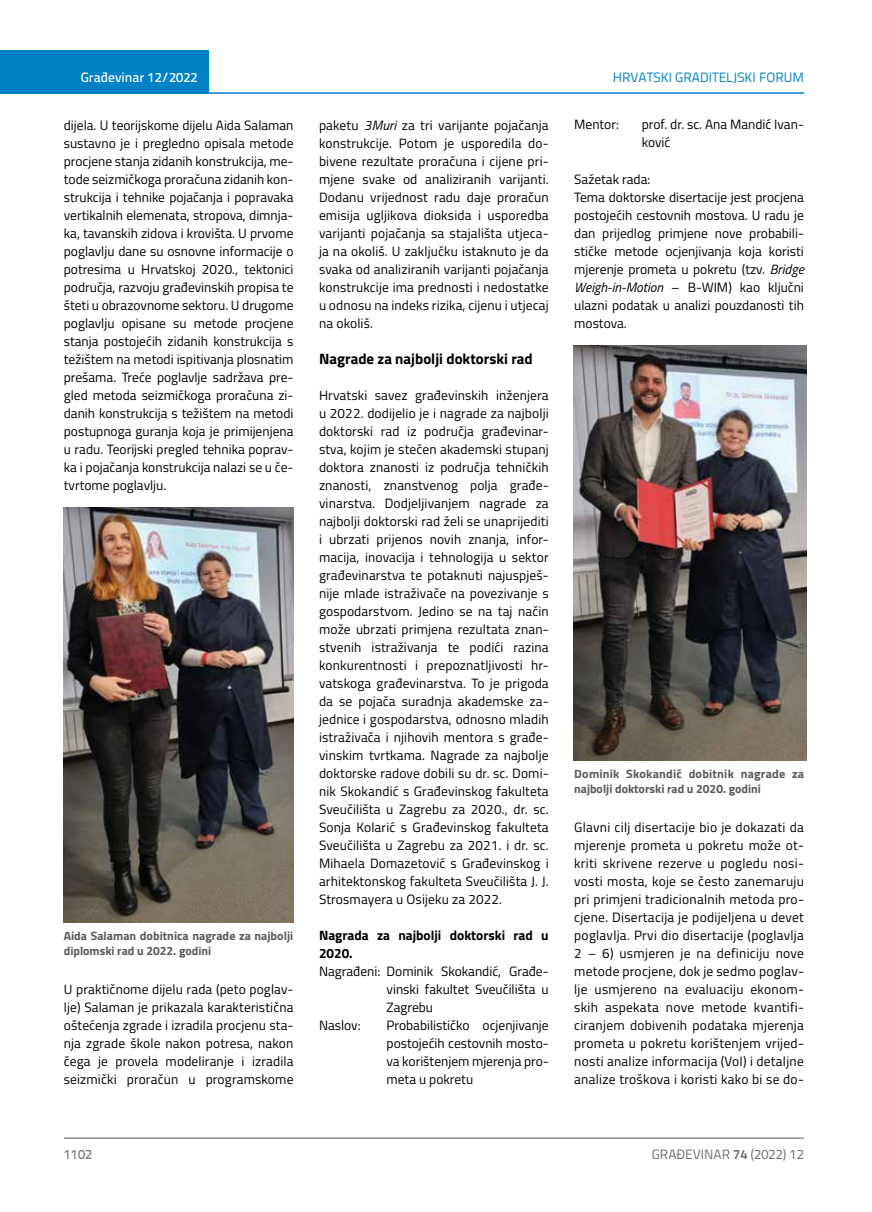
<style>
.page{position:relative;width:872px;height:1212px;background:#fff}
.page>*{position:absolute;margin:0;border:0;box-sizing:border-box;transform-origin:0 0}
.t1{font:700 15px "Titillium";color:#000}
.t2{font:13.5px/18px "Titillium";color:#000;text-align:justify}
.t3{font:700 13.5px/18px "Titillium";color:#000}
.t4{font:13.5px "Titillium Text 22 L";color:#0081c6}
.t5{font:13.5px "Titillium Text 22 L";color:#6d6e71}
.t6{font:500 13.5px "Titillium Text 22 L";color:#fff}
.t7{font:500 13.5px "Titillium Text 22 L";color:#797a7d}
.t8{font:700 12px/15px "Titillium";color:#58595b}
.s1{font-style:italic}
.s2{font-weight:700}
</style>
<div class="page">
<div style="left:0;top:50px;width:208px;height:44px;background:#0081c6"></div>
<hr style="left:0;top:92px;width:804px;height:2px;background:#0081c6">
<hr style="left:64px;top:1138px;width:740px;height:1px;background:#58595b">
<img style="left:64px;top:508px;width:229px;height:414px">
<img style="left:573px;top:346px;width:233px;height:414px">
<p class="t6" style="left:81px;top:67px;width:118px">Građevinar 12/2022</p>
<p class="t4" style="left:613px;top:68px;width:192px">HRVATSKI GRADITELJSKI FORUM</p>
<p class="t2" style="left:64px;top:115px;width:231px">dijela. U teorijskome dijelu Aida Salaman sustavno je i pregledno opisala metode procjene stanja zidanih konstrukcija, me&shy;tode seizmičkoga proračuna zidanih kon&shy;strukcija i tehnike pojačanja i popravaka vertikalnih elemenata, stropova, dimnja&shy;ka, tavanskih zidova i krovišta. U prvome poglavlju dane su osnovne informacije o potresima u Hrvatskoj 2020., tektonici područja, razvoju građevinskih propisa te šteti u obrazovnome sektoru. U drugome poglavlju opisane su metode procjene stanja postojećih zidanih konstrukcija s težištem na metodi ispitivanja plosnatim prešama. Treće poglavlje sadržava pre&shy;gled metoda seizmičkoga proračuna zi&shy;danih konstrukcija s težištem na metodi postupnoga guranja koja je primijenjena u radu. Teorijski pregled tehnika poprav&shy;ka i pojačanja konstrukcija nalazi se u če&shy;tvrtome poglavlju.</p>
<p class="t2" style="left:574px;top:115px;width:46px">Mentor:</p>
<p class="t2" style="left:642px;top:115px;width:164px">prof. dr. sc. Ana Mandić Ivan&shy;ković</p>
<p class="t2" style="left:574px;top:169px;width:231px;text-align:left">Sažetak rada:<br>Tema doktorske disertacije jest procjena postojećih cestovnih mostova. U radu je dan prijedlog primjene nove probabili&shy;stičke metode ocjenjivanja koja koristi mjerenje prometa u pokretu (tzv. <span class="s1">Bridge Weigh-in-Motion</span> – B-WIM) kao ključni ulazni podatak u analizi pouzdanosti tih mostova.</p>
<p class="t2" style="left:319px;top:115px;width:231px">paketu <span class="s1">3Muri</span> za tri varijante pojačanja konstrukcije. Potom je usporedila do&shy;bivene rezultate proračuna i cijene pri&shy;mjene svake od analiziranih varijanti.<br>Dodanu vrijednost radu daje proračun emisija ugljikova dioksida i usporedba varijanti pojačanja sa stajališta utjeca&shy;ja na okoliš. U zaključku istaknuto je da svaka od analiziranih varijanti pojačanja konstrukcije ima prednosti i nedostatke u odnosu na indeks rizika, cijenu i utjecaj na okoliš.</p>
<p class="t1" style="left:319px;top:347px;width:215px">Nagrade za najbolji doktorski rad</p>
<p class="t2" style="left:319px;top:385px;width:231px">Hrvatski savez građevinskih inženjera u 2022. dodijelio je i nagrade za najbolji doktorski rad iz područja građevinar&shy;stva, kojim je stečen akademski stupanj doktora znanosti iz područja tehničkih znanosti, znanstvenog polja građe&shy;vinarstva. Dodjeljivanjem nagrade za najbolji doktorski rad želi se unaprijediti i ubrzati prijenos novih znanja, infor&shy;macija, inovacija i tehnologija u sektor građevinarstva te potaknuti najuspješ&shy;nije mlade istraživače na povezivanje s gospodarstvom. Jedino se na taj način može ubrzati primjena rezultata znan&shy;stvenih istraživanja te podići razina konkurentnosti i prepoznatljivosti hr&shy;vatskoga građevinarstva. To je prigoda da se pojača suradnja akademske za&shy;jednice i gospodarstva, odnosno mladih istraživača i njihovih mentora s građe&shy;vinskim tvrtkama. Nagrade za najbolje doktorske radove dobili su dr. sc. Domi&shy;nik Skokandić s Građevinskog fakulteta Sveučilišta u Zagrebu za 2020., dr. sc.<br>Sonja Kolarić s Građevinskog fakulteta Sveučilišta u Zagrebu za 2021. i dr. sc.<br>Mihaela Domazetović s Građevinskog i arhitektonskog fakulteta Sveučilišta J. J.<br>Strosmayera u Osijeku za 2022.</p>
<p class="t3" style="left:319px;top:926px;width:231px">Nagrada za najbolji doktorski rad u<br>2020.</p>
<p class="t2" style="left:319px;top:962px;width:231px">Nagrađeni: Dominik Skokandić, Građe-</p>
<p class="t2" style="left:386px;top:980px;width:164px">vinski fakultet Sveučilišta u</p>
<p class="t2" style="left:386px;top:998px;width:48px">Zagrebu</p>
<p class="t2" style="left:319px;top:1016px;width:43px">Naslov:</p>
<p class="t2" style="left:386px;top:1016px;width:164px">Probabilističko ocjenjivanje postojećih cestovnih mosto&shy;va korištenjem mjerenja pro&shy;meta u pokretu</p>
<p class="t8" style="left:574px;top:766px;width:231px">Dominik Skokandić dobitnik nagrade za najbolji doktorski rad u 2020. godini</p>
<p class="t2" style="left:574px;top:818px;width:231px">Glavni cilj disertacije bio je dokazati da mjerenje prometa u pokretu može ot&shy;kriti skrivene rezerve u pogledu nosi&shy;vosti mosta, koje se često zanemaruju pri primjeni tradicionalnih metoda pro&shy;cjene. Disertacija je podijeljena u devet poglavlja. Prvi dio disertacije (poglavlja 2 – 6) usmjeren je na definiciju nove metode procjene, dok je sedmo poglav&shy;lje usmjereno na evaluaciju ekonom&shy;skih aspekata nove metode kvantifi&shy;ciranjem dobivenih podataka mjerenja prometa u pokretu korištenjem vrijed&shy;nosti analize informacija (VoI) i detaljne analize troškova i koristi kako bi se do-</p>
<p class="t8" style="left:64px;top:928px;width:231px">Aida Salaman dobitnica nagrade za najbolji diplomski rad u 2022. godini</p>
<p class="t2" style="left:64px;top:980px;width:231px">U praktičnome dijelu rada (peto poglav&shy;lje) Salaman je prikazala karakteristična oštećenja zgrade i izradila procjenu sta&shy;nja zgrade škole nakon potresa, nakon čega je provela modeliranje i izradila seizmički proračun u programskome</p>
<p class="t7" style="left:64px;top:1144px;width:30px">1102</p>
<p class="t5" style="left:652px;top:1144px;width:154px">GRAĐEVINAR <span class="s2">74</span> (2022) 12</p>
</div>
